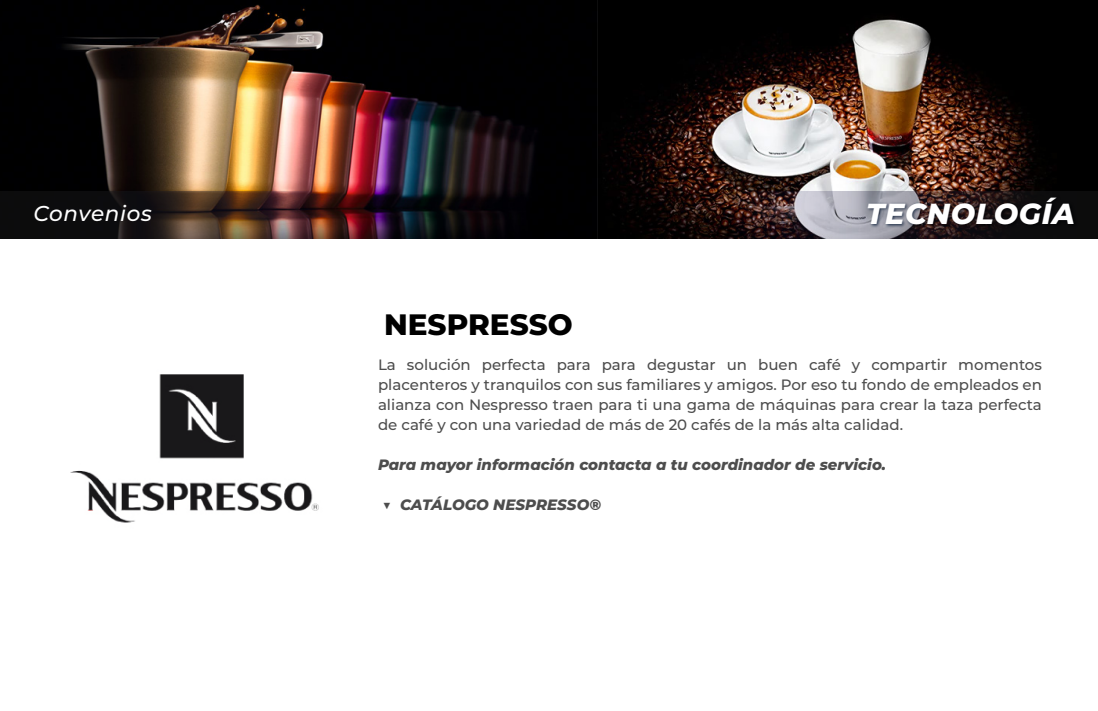
<style>
.page{position:relative;width:1098px;height:711px;background:#fff}
.page>*{position:absolute;margin:0;border:0;box-sizing:border-box;transform-origin:0 0}
.t1{font:800 29.5px "Montserrat";color:#000}
.t2{font:italic 800 29px "Montserrat";letter-spacing:.02em;color:#fff}
.t3{font:italic 500 21.5px "Montserrat";letter-spacing:.035em;color:#fff}
.t4{font:500 15px/20px "Montserrat";color:#4d4d4d;text-align:justify}
.t5{font:italic 800 15px "Montserrat";color:#4d4d4d}
</style>
<div class="page">
<div style="left:1019px;top:0;width:79px;height:239px;background:#000"></div>
<img style="left:598px;top:0;width:459px;height:239px">
<img style="left:0;top:0;width:598px;height:239px">
<svg style="left:673px;top:192px;width:425px;height:47px;background:#524648"></svg>
<img style="left:0;top:192px;width:330px;height:47px">
<img style="left:864px;top:195px;width:217px;height:42px">
<img style="left:70px;top:374px;width:249px;height:149px">
<h3 class="t3" style="left:33px;top:199px;width:120px">Convenios</h3>
<h2 class="t2" style="left:866px;top:193px;width:210px">TECNOLOGÍA</h2>
<h1 class="t1" style="left:384px;top:303px;width:190px">NESPRESSO</h1>
<p class="t4" style="left:378px;top:354px;width:666px">La solución perfecta para para degustar un buen café y compartir momentos placenteros y tranquilos con sus familiares y amigos. Por eso tu fondo de empleados en alianza con Nespresso traen para ti una gama de máquinas para crear la taza perfecta de café y con una variedad de más de 20 cafés de la más alta calidad.</p>
<p class="t5" style="left:378px;top:454px;width:510px">Para mayor información contacta a tu coordinador de servicio.</p>
<p class="t5" style="left:382px;top:494px;width:220px">▼ CATÁLOGO NESPRESSO®</p>
</div>
